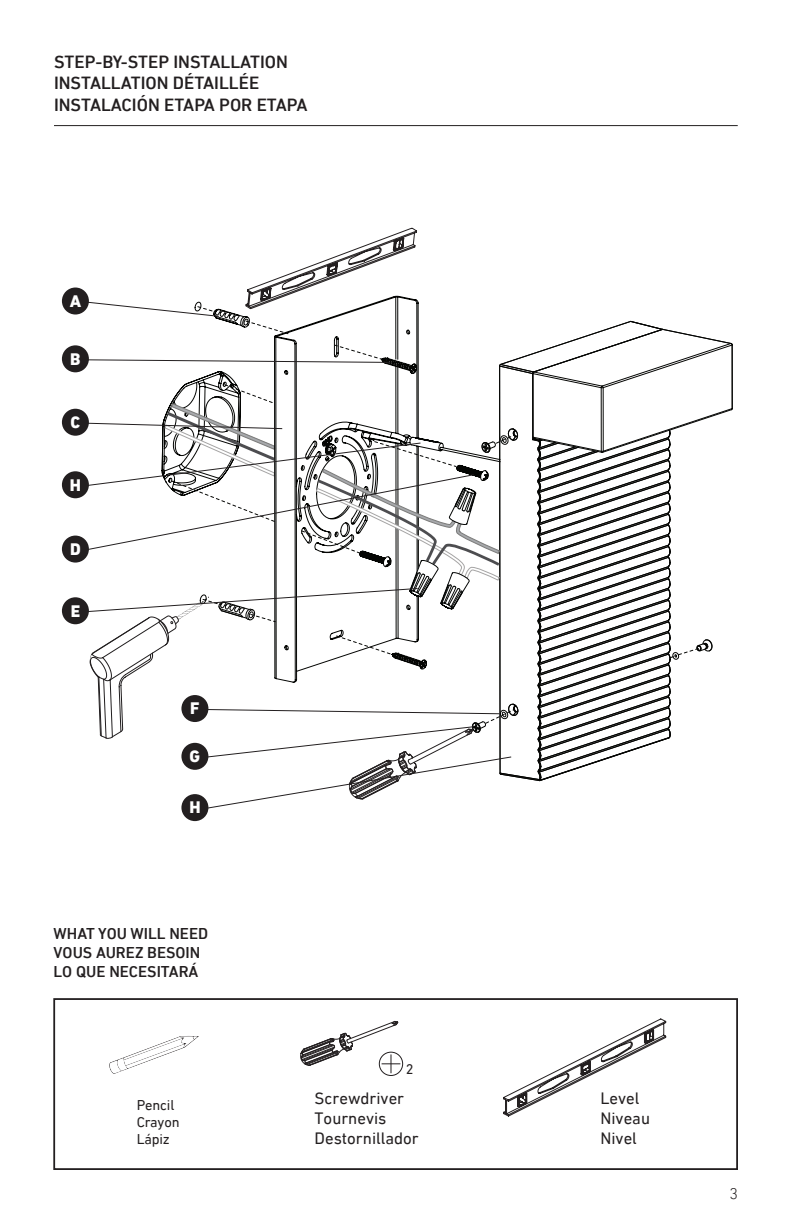
<style>
.page{position:relative;width:792px;height:1224px;background:#fff}
.page>*{position:absolute;margin:0;border:0;box-sizing:border-box;transform-origin:0 0}
.t1{font:500 18px/21.6px "DIN Next LT Pro";color:#231f20}
.t2{font:800 17px "DIN Next LT Pro";color:#fff}
.t3{font:16.8px/20.2px "DIN Next LT Pro";color:#231f20}
.t4{font:500 16px/19.2px "DIN Next LT Pro";color:#231f20}
.t5{font:300 16px "DIN Next LT Pro";color:#231f20}
.t6{font:14.4px/17.4px "DIN Next LT Pro";letter-spacing:-.01em;color:#231f20}
</style>
<div class="page">
<hr style="left:54px;top:125px;width:684px;height:1px;background:#231f20">
<div style="left:53px;top:998px;width:685px;height:172px;border:2px solid #231f20"></div>
<div style="left:379px;top:1052px;width:24px;height:24px;border:1px solid #231f20;border-radius:50%"></div>
<svg style="left:300px;top:1021px;width:100px;height:52px"></svg>
<svg style="left:503px;top:1018px;width:163px;height:99px"></svg>
<div style="left:62px;top:288px;width:27px;height:27px;background:#231f20;border-radius:50%"></div>
<div style="left:62px;top:345px;width:27px;height:27px;background:#231f20;border-radius:50%"></div>
<div style="left:62px;top:409px;width:27px;height:27px;background:#231f20;border-radius:50%"></div>
<div style="left:62px;top:536px;width:27px;height:27px;background:#231f20;border-radius:50%"></div>
<div style="left:62px;top:597px;width:27px;height:27px;background:#231f20;border-radius:50%"></div>
<div style="left:62px;top:471px;width:27px;height:27px;background:#231f20;border-radius:50%"></div>
<div style="left:181px;top:794px;width:27px;height:27px;background:#231f20;border-radius:50%"></div>
<svg style="left:109px;top:1036px;width:90px;height:38px"></svg>
<svg style="left:84px;top:227px;width:649px;height:583px"></svg>
<p class="t1" style="left:54px;top:50px;width:255px">STEP-BY-STEP INSTALLATION<br>INSTALLATION DÉTAILLÉE<br>INSTALACIÓN ETAPA POR ETAPA</p>
<p class="t2" style="left:70px;top:291px;width:13px">A</p>
<p class="t2" style="left:70px;top:349px;width:12px">B</p>
<p class="t2" style="left:71px;top:412px;width:11px">C</p>
<p class="t2" style="left:70px;top:475px;width:13px">H</p>
<p class="t2" style="left:70px;top:539px;width:12px">D</p>
<p class="t2" style="left:71px;top:601px;width:11px">E</p>
<p class="t2" style="left:190px;top:698px;width:11px">F</p>
<p class="t2" style="left:190px;top:746px;width:12px">G</p>
<p class="t2" style="left:189px;top:798px;width:13px">H</p>
<p class="t4" style="left:54px;top:923px;width:156px">WHAT YOU WILL NEED<br>VOUS AUREZ BESOIN<br>LO QUE NECESITARÁ</p>
<p class="t6" style="left:137px;top:1096px;width:44px">Pencil<br>Crayon<br>Lápiz</p>
<p class="t6" style="left:406px;top:1060px;width:9px">2</p>
<p class="t3" style="left:315px;top:1088px;width:106px">Screwdriver<br>Tournevis<br>Destornillador</p>
<p class="t3" style="left:600px;top:1088px;width:51px">Level<br>Niveau<br>Nivel</p>
<p class="t5" style="left:729px;top:1184px;width:10px">3</p>
</div>
